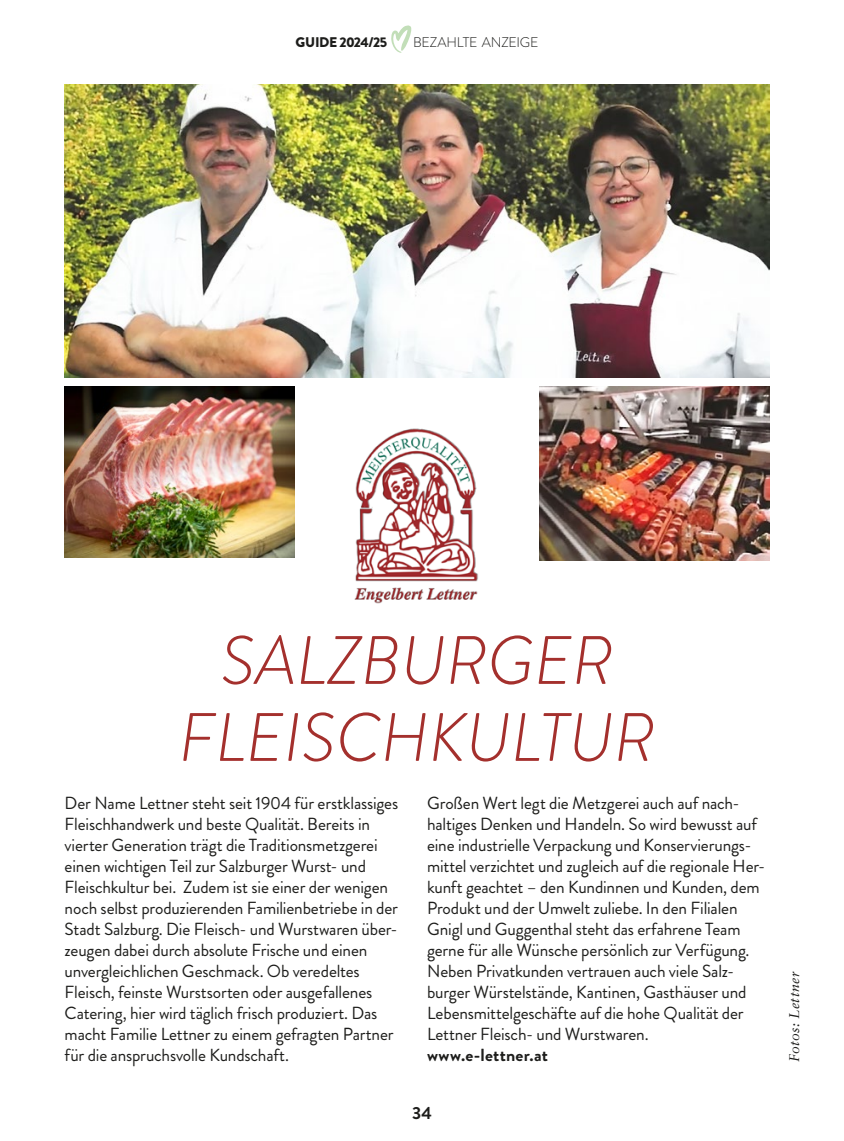
<style>
.page{position:relative;width:844px;height:1141px;background:#fff}
.page>*{position:absolute;margin:0;border:0;box-sizing:border-box;transform-origin:0 0}
.t1{font:italic 300 68.25px/77px "Brandon Grotesque";color:#a4302d;text-align:center}
.t2{font:17.5px/21px "Brandon Grotesque";letter-spacing:-.01em;color:#1d1d1b}
.t3{font:700 17.5px "Brandon Grotesque";letter-spacing:.015em;color:#1d1d1b}
.t4{font:300 14px "Brandon Grotesque";letter-spacing:-.02em;color:#1d1d1b}
.t5{font:italic 14px "Sabon LT Pro";letter-spacing:.025em;color:#1d1d1b}
.t6{font:900 14px "Brandon Grotesque";letter-spacing:-.03em;color:#1d1d1b}
.s1{font-weight:500}
</style>
<div class="page">
<svg style="left:391px;top:25px;width:20px;height:28px"></svg>
<img style="left:539px;top:387px;width:230px;height:174px">
<img style="left:64px;top:387px;width:230px;height:171px">
<img style="left:64px;top:84px;width:705px;height:293px">
<img style="left:354px;top:428px;width:124px;height:176px">
<p class="t4" style="left:413px;top:33px;width:127px">BEZAHLTE ANZEIGE</p>
<p class="t4" style="left:330px;top:33px;width:290px">UNSERE PRODUZENTINNEN <span class="s1">STADT SALZBURG</span></p>
<p class="t6" style="left:295px;top:33px;width:93px">GUIDE 2024/25</p>
<h1 class="t1" style="left:179px;top:622px;width:477px">SALZBURGER<br>FLEISCHKULTUR</h1>
<p class="t2" style="left:65px;top:793px;width:335px">Der Name Lettner steht seit 1904 für erstklassiges Fleischhandwerk und beste Qualität. Bereits in vierter Generation trägt die Traditionsmetzgerei einen wichtigen Teil zur Salzburger Wurst- und Fleischkultur bei. Zudem ist sie einer der wenigen noch selbst produzierenden Familienbetriebe in der Stadt Salzburg. Die Fleisch- und Wurstwaren über&shy;zeugen dabei durch absolute Frische und einen unvergleichlichen Geschmack. Ob veredeltes Fleisch, feinste Wurstsorten oder ausgefallenes Catering, hier wird täglich frisch produziert. Das macht Familie Lettner zu einem gefragten Partner für die anspruchsvolle Kundschaft.</p>
<p class="t2" style="left:427px;top:793px;width:339px">Großen Wert legt die Metzgerei auch auf nach&shy;haltiges Denken und Handeln. So wird bewusst auf eine industrielle Verpackung und Konservierungs&shy;mittel verzichtet und zugleich auf die regionale Her&shy;kunft geachtet – den Kundinnen und Kunden, dem Produkt und der Umwelt zuliebe. In den Filialen Gnigl und Guggenthal steht das erfahrene Team gerne für alle Wünsche persönlich zur Verfügung.<br>Neben Privatkunden vertrauen auch viele Salz&shy;burger Würstelstände, Kantinen, Gasthäuser und Lebensmittelgeschäfte auf die hohe Qualität der Lettner Fleisch- und Wurstwaren.</p>
<p class="t3" style="left:427px;top:1043px;width:122px">www.e-lettner.at</p>
<p class="t3" style="left:412px;top:1101px;width:21px">34</p>
<p class="t5" style="left:785px;top:1062px;width:91px;rotate:-90deg">Fotos: Lettner</p>
</div>
